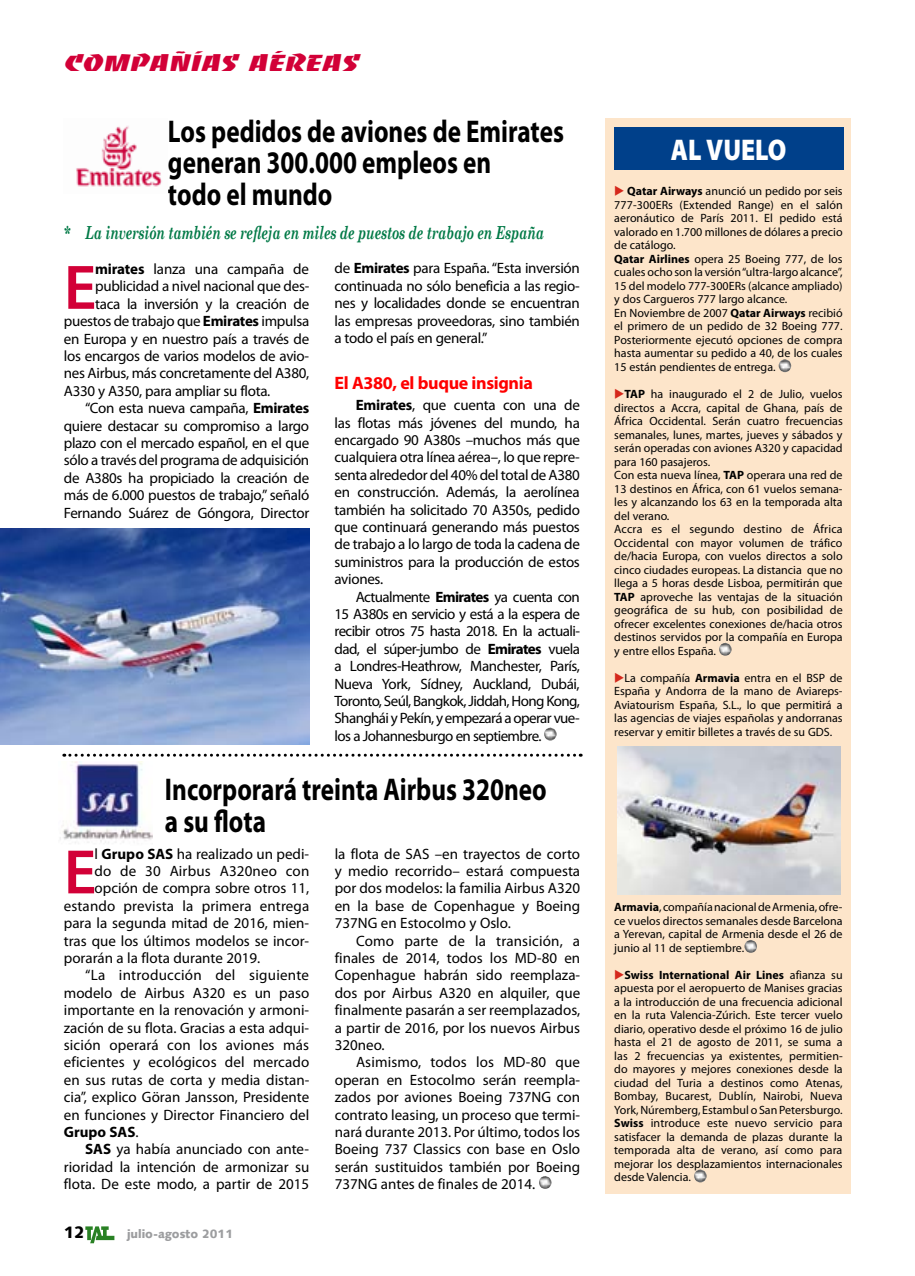
<style>
.page{position:relative;width:915px;height:1276px;background:#fff}
.page>*{position:absolute;margin:0;border:0;box-sizing:border-box;transform-origin:0 0}
.t1{font:600 63.3px "Myriad Pro";color:#d20037}
.t2{font:700 31.5px/31.5px "Myriad Pro";color:#000;scale:.8 1}
.t3{font:900 30px "Myriad Pro";color:#fff;scale:.85 1}
.t4{font:22.5px "Baccarat Wide";letter-spacing:-.02em;color:#d20037}
.t5{font:italic 700 18px "Century Schoolbook";letter-spacing:-.01em;color:#007946;scale:.7 1}
.t6{font:700 18px "Myriad Pro";letter-spacing:-.02em;color:#f00}
.t7{font:900 16.5px "Syntax";color:#000}
.t8{font:15px/17.4px "Myriad Pro";letter-spacing:-.005em;color:#000;text-align:justify}
.t9{font:15px "Myriad Pro";letter-spacing:.02em;color:#000}
.t10{font:700 15px "Myriad Pro";color:#000}
.t11{font:12px/13.5px "Myriad Pro";color:#000;text-align:justify}
.t12{font:900 12px "Syntax";color:#9c9d9f}
.s1{font-weight:700}
.s2{font-weight:400}
.s3{color:#d5281c}
</style>
<div class="page">
<svg style="left:85px;top:1226px;width:29px;height:17px"></svg>
<div style="left:605px;top:118px;width:245px;height:1076px;background:#fde5ca"></div>
<svg style="left:778px;top:359px;width:13px;height:13px"></svg>
<img style="left:719px;top:642px;width:12px;height:14px">
<img style="left:744px;top:940px;width:13px;height:13px">
<svg style="left:694px;top:1169px;width:12px;height:13px"></svg>
<div style="left:613px;top:127px;width:230px;height:43px;background:#00408a"></div>
<img style="left:617px;top:746px;width:223px;height:148px">
<img style="left:0;top:528px;width:309px;height:216px">
<img style="left:60px;top:762px;width:92px;height:81px">
<img style="left:76px;top:126px;width:86px;height:61px">
<img style="left:544px;top:727px;width:12px;height:14px">
<svg style="left:64px;top:753px;width:517px;height:3px"></svg>
<svg style="left:539px;top:1176px;width:12px;height:13px"></svg>
<h3 class="t4" style="left:64px;top:50px;width:297px">COMPAÑÍAS AÉREAS</h3>
<h2 class="t2" style="left:168px;top:114px;width:496px">Los pedidos de aviones de Emirates generan 300.000 empleos en<br>todo el mundo</h2>
<p class="t5" style="left:64px;top:221px;width:687px">* La inversión también se refleja en miles de puestos de trabajo en España</p>
<h1 class="t1" style="left:64px;top:247px;width:34px">E</h1>
<p class="t8" style="left:95px;top:260px;width:215px"><span class="s1">mirates</span> lanza una campaña de</p>
<p class="t8" style="left:95px;top:277px;width:215px">publicidad a nivel nacional que des-</p>
<p class="t8" style="left:95px;top:295px;width:215px">taca la inversión y la creación de</p>
<p class="t8" style="left:64px;top:312px;width:247px">puestos de trabajo que <span class="s1">Emirates</span> impulsa</p>
<p class="t8" style="left:64px;top:330px;width:247px">en Europa y en nuestro país a través de</p>
<p class="t8" style="left:64px;top:347px;width:247px">los encargos de varios modelos de avio-</p>
<p class="t8" style="left:64px;top:364px;width:247px">nes Airbus, más concretamente del A380,</p>
<p class="t8" style="left:64px;top:382px;width:208px">A330 y A350, para ampliar su flota.</p>
<p class="t8" style="left:85px;top:399px;width:225px">“Con esta nueva campaña, <span class="s1">Emirates</span></p>
<p class="t8" style="left:64px;top:417px;width:247px">quiere destacar su compromiso a largo</p>
<p class="t8" style="left:64px;top:434px;width:247px">plazo con el mercado español, en el que</p>
<p class="t8" style="left:64px;top:451px;width:247px">sólo a través del programa de adquisición</p>
<p class="t8" style="left:64px;top:469px;width:247px">de A380s ha propiciado la creación de</p>
<p class="t8" style="left:64px;top:486px;width:247px">más de 6.000 puestos de trabajo,” señaló</p>
<p class="t8" style="left:64px;top:504px;width:247px">Fernando Suárez de Góngora, Director</p>
<p class="t8" style="left:334px;top:259px;width:247px">de <span class="s1">Emirates</span> para España. “Esta inversión continuada no sólo beneficia a las regio&shy;nes y localidades donde se encuentran las empresas proveedoras, sino también a todo el país en general.”</p>
<p class="t6" style="left:334px;top:371px;width:200px">El A380, el buque insignia</p>
<p class="t8" style="left:334px;top:396px;width:247px;text-indent:21px"><span class="s1">Emirates</span>, que cuenta con una de las flotas más jóvenes del mundo, ha encargado 90 A380s –muchos más que cualquiera otra línea aérea–, lo que repre&shy;senta alrededor del 40% del total de A380 en construcción. Además, la aerolínea también ha solicitado 70 A350s, pedido que continuará generando más puestos de trabajo a lo largo de toda la cadena de suministros para la producción de estos aviones.</p>
<p class="t8" style="left:334px;top:587px;width:247px;text-indent:21px">Actualmente <span class="s1">Emirates</span> ya cuenta con 15 A380s en servicio y está a la espera de recibir otros 75 hasta 2018. En la actuali&shy;dad, el súper-jumbo de <span class="s1">Emirates</span> vuela a Londres-Heathrow, Manchester, París, Nueva York, Sídney, Auckland, Dubái, Toronto, Seúl, Bangkok, Jiddah, Hong Kong, Shanghái y Pekín, y empezará a operar vue&shy;los a Johannesburgo en septiembre.</p>
<h2 class="t2" style="left:165px;top:773px;width:478px">Incorporará treinta Airbus 320neo a su flota</h2>
<h1 class="t1" style="left:64px;top:832px;width:34px">E</h1>
<p class="t8" style="left:94px;top:844px;width:216px">l <span class="s1">Grupo SAS</span> ha realizado un pedi-</p>
<p class="t8" style="left:94px;top:862px;width:216px">do de 30 Airbus A320neo con</p>
<p class="t8" style="left:94px;top:879px;width:216px">opción de compra sobre otros 11,</p>
<p class="t8" style="left:64px;top:897px;width:247px">estando prevista la primera entrega</p>
<p class="t8" style="left:64px;top:914px;width:247px">para la segunda mitad de 2016, mien-</p>
<p class="t8" style="left:64px;top:931px;width:247px">tras que los últimos modelos se incor-</p>
<p class="t8" style="left:64px;top:949px;width:198px">porarán a la flota durante 2019.</p>
<p class="t9" style="left:85px;top:966px;width:225px">“La introducción del siguiente</p>
<p class="t8" style="left:64px;top:984px;width:247px">modelo de Airbus A320 es un paso</p>
<p class="t8" style="left:64px;top:1001px;width:247px">importante en la renovación y armoni-</p>
<p class="t8" style="left:64px;top:1018px;width:247px">zación de su flota. Gracias a esta adqui-</p>
<p class="t8" style="left:64px;top:1036px;width:247px">sición operará con los aviones más</p>
<p class="t8" style="left:64px;top:1053px;width:247px">eficientes y ecológicos del mercado</p>
<p class="t8" style="left:64px;top:1071px;width:247px">en sus rutas de corta y media distan-</p>
<p class="t8" style="left:64px;top:1088px;width:247px">cia”, explico Göran Jansson, Presidente</p>
<p class="t8" style="left:64px;top:1105px;width:247px">en funciones y Director Financiero del</p>
<p class="t10" style="left:64px;top:1122px;width:76px">Grupo SAS<span class="s2">.</span></p>
<p class="t8" style="left:85px;top:1140px;width:225px"><span class="s1">SAS</span> ya había anunciado con ante-</p>
<p class="t8" style="left:64px;top:1158px;width:247px">rioridad la intención de armonizar su</p>
<p class="t8" style="left:64px;top:1175px;width:247px">flota. De este modo, a partir de 2015</p>
<p class="t7" style="left:64px;top:1222px;width:22px">12</p>
<p class="t12" style="left:127px;top:1227px;width:108px">julio-agosto 2011</p>
<p class="t8" style="left:334px;top:844px;width:247px">la flota de SAS –en trayectos de corto y medio recorrido– estará compuesta por dos modelos: la familia Airbus A320 en la base de Copenhague y Boeing 737NG en Estocolmo y Oslo.</p>
<p class="t8" style="left:334px;top:931px;width:247px;text-indent:21px">Como parte de la transición, a finales de 2014, todos los MD-80 en Copenhague habrán sido reemplaza&shy;dos por Airbus A320 en alquiler, que finalmente pasarán a ser reemplazados, a partir de 2016, por los nuevos Airbus 320neo.</p>
<p class="t8" style="left:334px;top:1053px;width:247px;text-indent:21px">Asimismo, todos los MD-80 que operan en Estocolmo serán reempla&shy;zados por aviones Boeing 737NG con contrato leasing, un proceso que termi&shy;nará durante 2013. Por último, todos los Boeing 737 Classics con base en Oslo serán sustituidos también por Boeing 737NG antes de finales de 2014.</p>
<h3 class="t3" style="left:670px;top:129px;width:137px">AL VUELO</h3>
<p class="t11" style="left:614px;top:184px;width:230px;text-align:left"><span class="s3">◆</span> <span class="s1">Qatar Airways</span> anunció un pedido por seis 777-300ERs (Extended Range) en el salón aeronáutico de París 2011. El pedido está valorado en 1.700 millones de dólares a precio de catálogo.<br><span class="s1">Qatar Airlines</span> opera 25 Boeing 777, de los cuales ocho son la versión “ultra-largo alcance”, 15 del modelo 777-300ERs (alcance ampliado) y dos Cargueros 777 largo alcance.<br>En Noviembre de 2007 <span class="s1">Qatar Airways</span> recibió el primero de un pedido de 32 Boeing 777.<br>Posteriormente ejecutó opciones de compra hasta aumentar su pedido a 40, de los cuales 15 están pendientes de entrega.</p>
<p class="t11" style="left:614px;top:387px;width:230px;text-align:left"><span class="s3">◆</span><span class="s1">TAP</span> ha inaugurado el 2 de Julio, vuelos directos a Accra, capital de Ghana, país de África Occidental. Serán cuatro frecuencias semanales, lunes, martes, jueves y sábados y serán operadas con aviones A320 y capacidad para 160 pasajeros.<br>Con esta nueva línea, <span class="s1">TAP</span> operara una red de 13 destinos en África, con 61 vuelos semana&shy;les y alcanzando los 63 en la temporada alta del verano.<br>Accra es el segundo destino de África Occidental con mayor volumen de tráfico de/hacia Europa, con vuelos directos a solo cinco ciudades europeas. La distancia que no llega a 5 horas desde Lisboa, permitirán que <span class="s1">TAP</span> aproveche las ventajas de la situación geográfica de su hub, con posibilidad de ofrecer excelentes conexiones de/hacia otros destinos servidos por la compañía en Europa y entre ellos España.</p>
<p class="t11" style="left:614px;top:670px;width:230px"><span class="s3">◆</span>La compañía <span class="s1">Armavia</span> entra en el BSP de España y Andorra de la mano de Aviareps-Aviatourism España, S.L., lo que permitirá a las agencias de viajes españolas y andorranas reservar y emitir billetes a través de su GDS.</p>
<p class="t11" style="left:614px;top:900px;width:230px"><span class="s1">Armavia</span>, compañía nacional de Armenia, ofre&shy;ce vuelos directos semanales desde Barcelona a Yerevan, capital de Armenia desde el 26 de junio al 11 de septiembre.</p>
<p class="t11" style="left:614px;top:967px;width:230px"><span class="s3">◆</span><span class="s1">Swiss International Air Lines</span> afianza su apuesta por el aeropuerto de Manises gracias a la introducción de una frecuencia adicional en la ruta Valencia-Zúrich. Este tercer vuelo diario, operativo desde el próximo 16 de julio hasta el 21 de agosto de 2011, se suma a las 2 frecuencias ya existentes, permitien&shy;do mayores y mejores conexiones desde la ciudad del Turia a destinos como Atenas, Bombay, Bucarest, Dublín, Nairobi, Nueva York, Núremberg, Estambul o San Petersburgo.<br><span class="s1">Swiss</span> introduce este nuevo servicio para satisfacer la demanda de plazas durante la temporada alta de verano, así como para mejorar los desplazamientos internacionales desde Valencia.</p>
</div>
